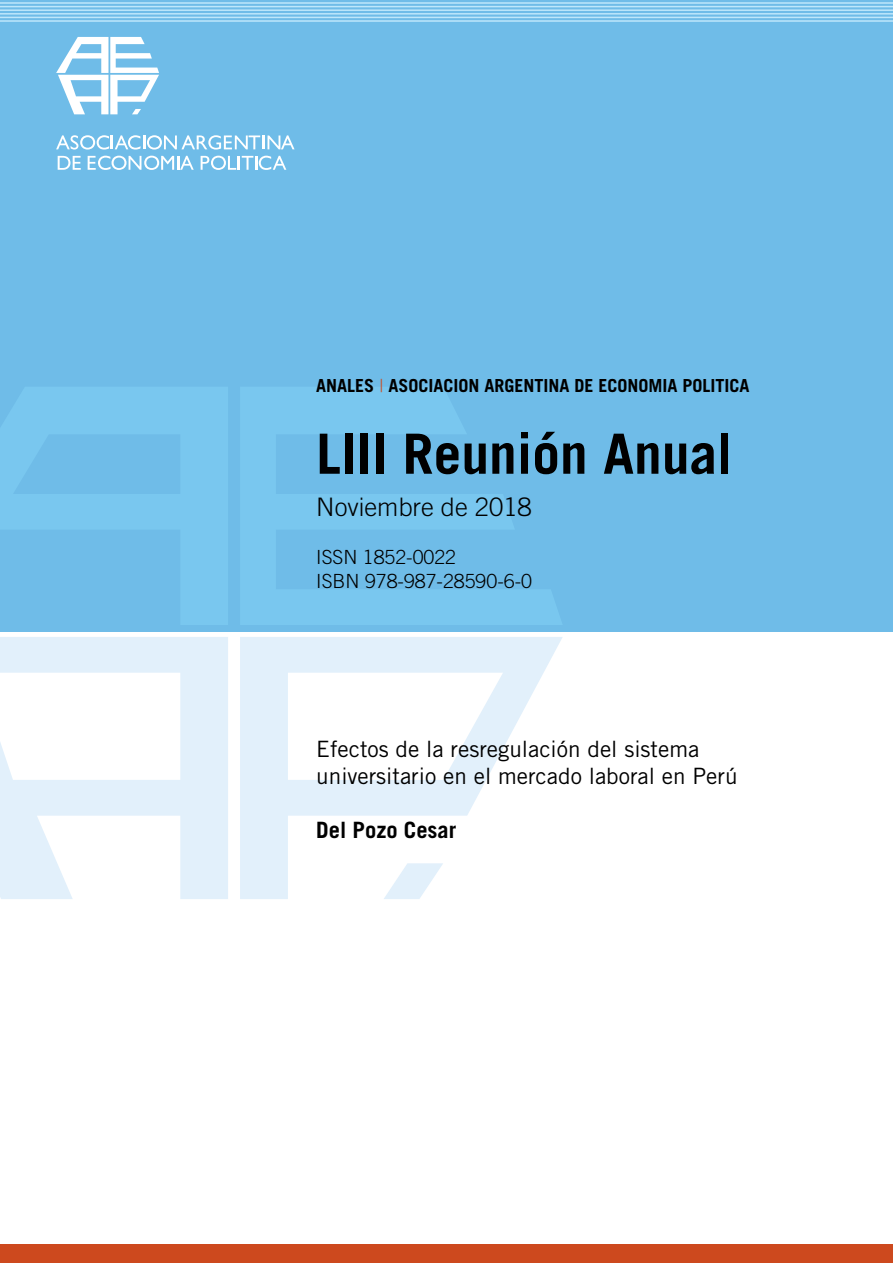
<style>
.page{position:relative;width:893px;height:1263px;background:#fff}
.page>*{position:absolute;margin:0;border:0;box-sizing:border-box;transform-origin:0 0}
.t1{font:700 55.5px "Trade Gothic";color:#000}
.t2{font:300 25.5px "Trade Gothic";color:#000}
.t3{font:22.5px/27px "Trade Gothic";color:#000}
.t4{font:700 22.5px "Trade Gothic";color:#000}
.t5{font:300 19.5px/23.4px "Trade Gothic";color:#000}
.t6{font:700 18px "Trade Gothic";color:#000}
.s1{font-weight:300;color:#cd491e}
</style>
<div class="page">
<div style="left:0;top:0;width:893px;height:632px;background:#6fbce8"></div>
<svg style="left:56px;top:37px;width:103px;height:77px"></svg>
<svg style="left:56px;top:135px;width:239px;height:15px"></svg>
<svg style="left:58px;top:156px;width:23px;height:14px"></svg>
<svg style="left:88px;top:156px;width:106px;height:14px"></svg>
<svg style="left:201px;top:156px;width:85px;height:14px"></svg>
<svg style="left:0;top:387px;width:228px;height:238px;fill:#79c7ef"></svg>
<svg style="left:241px;top:387px;width:321px;height:238px"></svg>
<svg style="left:240px;top:637px;width:323px;height:262px"></svg>
<svg style="left:0;top:637px;width:228px;height:262px;fill:#eaf4fc"></svg>
<svg style="left:383px;top:863px;width:60px;height:36px"></svg>
<hr style="left:0;top:20px;width:893px;height:2px;background:#bee7fb">
<hr style="left:0;top:17px;width:893px;height:1px;background:#bee7fb">
<hr style="left:0;top:13px;width:893px;height:2px;background:#bee7fb">
<hr style="left:0;top:9px;width:893px;height:2px;background:#bee7fb">
<hr style="left:0;top:6px;width:893px;height:1px;background:#bee7fb">
<hr style="left:0;top:2px;width:893px;height:2px;background:#bee7fb">
<div style="left:0;top:1245px;width:893px;height:18px;background:#cd491e"></div>
<p class="t6" style="left:316px;top:374px;width:435px">ANALES <span class="s1">|</span> ASOCIACION ARGENTINA DE ECONOMIA POLITICA</p>
<h1 class="t1" style="left:316px;top:420px;width:418px">LIII Reunión Anual</h1>
<p class="t2" style="left:316px;top:491px;width:217px">Noviembre de 2018</p>
<p class="t5" style="left:316px;top:545px;width:217px">ISSN 1852-0022<br>ISBN 978-987-28590-6-0</p>
<p class="t3" style="left:316px;top:735px;width:423px">Efectos de la resregulación del sistema universitario en el mercado laboral en Perú</p>
<p class="t4" style="left:316px;top:816px;width:142px">Del Pozo Cesar</p>
</div>
